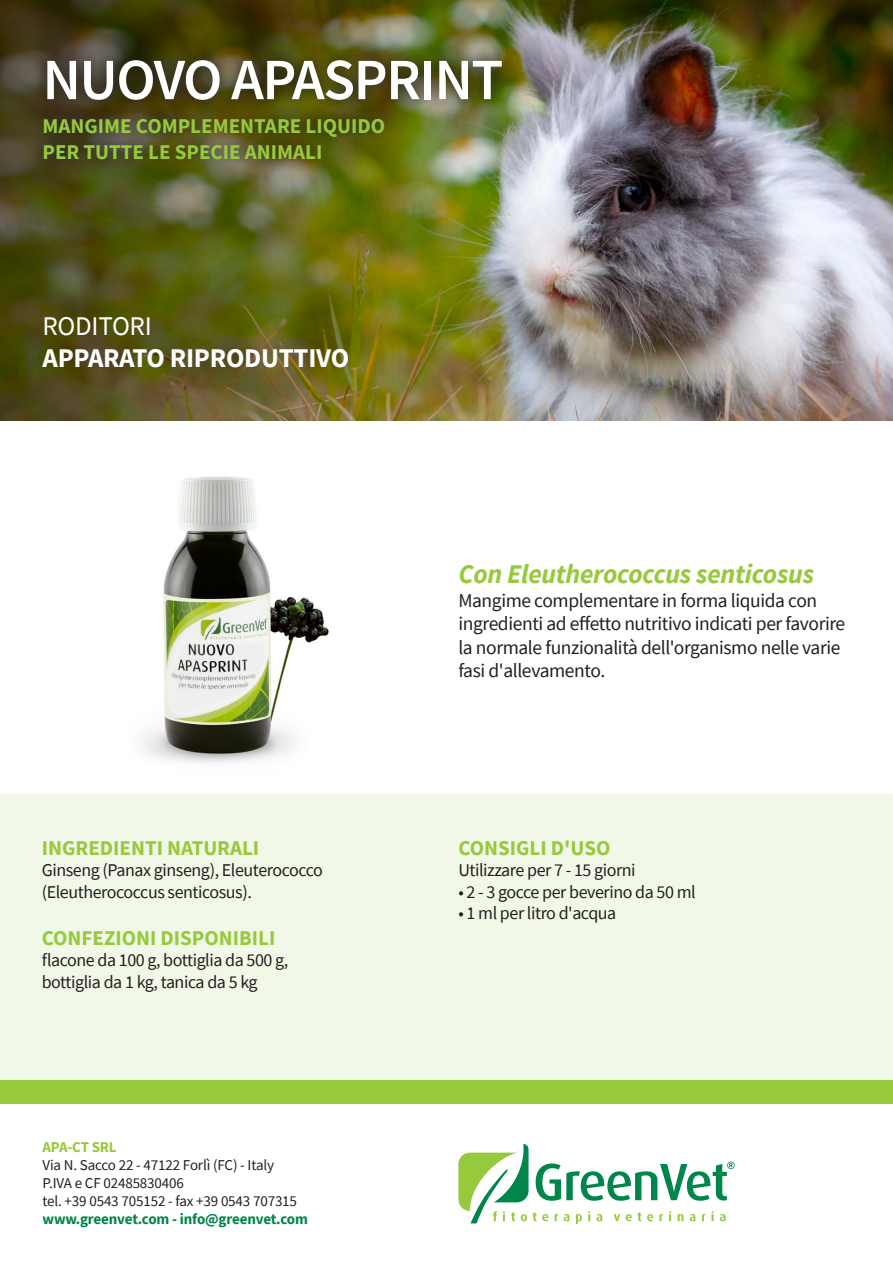
<style>
.page{position:relative;width:893px;height:1263px;background:#fff}
.page>*{position:absolute;margin:0;border:0;box-sizing:border-box;transform-origin:0 0}
.t1{font:600 58.5px "Source Sans Pro";letter-spacing:-.025em;color:#fff}
.t2{font:italic 700 27px "Source Sans Pro";letter-spacing:-.01em;color:#97c93c}
.t3{font:700 27px "Source Sans Pro";letter-spacing:-.01em;color:#fff}
.t4{font:27px "Source Sans Pro";letter-spacing:-.01em;color:#fff}
.t5{font:700 21px/25.2px "Source Sans Pro";color:#97c93c}
.t6{font:19.5px/23.4px "Source Sans Pro";letter-spacing:-.02em;color:#231f20}
.t7{font:18px/21.6px "Source Sans Pro";letter-spacing:-.025em;color:#231f20}
.t8{font:15px/18px "Source Sans Pro";letter-spacing:-.01em;color:#231f20}
.t9{font:700 15px "Source Sans Pro";letter-spacing:-.01em;color:#00854a}
.t10{font:700 15px "Source Sans Pro";letter-spacing:-.01em;color:#97c93c}
</style>
<div class="page">
<img style="left:563px;top:0;width:330px;height:421px">
<div style="left:0;top:794px;width:893px;height:309px;background:#f2f8e8"></div>
<svg style="left:458px;top:1144px;width:277px;height:80px"></svg>
<div style="left:0;top:1080px;width:893px;height:23px;background:#97c93c"></div>
<img style="left:0;top:0;width:563px;height:421px">
<img style="left:30px;top:47px;width:485px;height:126px">
<img style="left:143px;top:476px;width:186px;height:287px">
<p class="t1" style="left:43px;top:41px;width:462px">NUOVO APASPRINT</p>
<p class="t5" style="left:43px;top:113px;width:344px">MANGIME COMPLEMENTARE LIQUIDO<br>PER TUTTE LE SPECIE ANIMALI</p>
<p class="t4" style="left:43px;top:309px;width:111px">RODITORI</p>
<p class="t3" style="left:43px;top:340px;width:308px">APPARATO RIPRODUTTIVO</p>
<p class="t5" style="left:42px;top:835px;width:219px">INGREDIENTI NATURALI</p>
<p class="t7" style="left:42px;top:859px;width:283px">Ginseng (Panax ginseng), Eleuterococco (Eleutherococcus senticosus).</p>
<p class="t5" style="left:42px;top:925px;width:235px">CONFEZIONI DISPONIBILI</p>
<p class="t7" style="left:42px;top:949px;width:248px">flacone da 100 g, bottiglia da 500 g, bottiglia da 1 kg, tanica da 5 kg</p>
<p class="t10" style="left:43px;top:1137px;width:76px">APA-CT SRL</p>
<p class="t8" style="left:43px;top:1156px;width:256px">Via N. Sacco 22 - 47122 Forlì (FC) - Italy<br>P.IVA e CF 02485830406<br>tel. +39 0543 705152 - fax +39 0543 707315</p>
<p class="t9" style="left:43px;top:1209px;width:267px">www.greenvet.com - info@greenvet.com</p>
<p class="t2" style="left:458px;top:556px;width:357px">Con Eleutherococcus senticosus</p>
<p class="t6" style="left:458px;top:588px;width:388px">Mangime complementare in forma liquida con ingredienti ad effetto nutritivo indicati per favorire la normale funzionalità dell'organismo nelle varie fasi d'allevamento.</p>
<p class="t5" style="left:458px;top:835px;width:153px">CONSIGLI D'USO</p>
<p class="t7" style="left:458px;top:859px;width:179px">Utilizzare per 7 - 15 giorni</p>
<p class="t7" style="left:458px;top:881px;width:239px">• 2 - 3 gocce per beverino da 50 ml</p>
<p class="t7" style="left:458px;top:902px;width:159px">• 1 ml per litro d'acqua</p>
</div>
